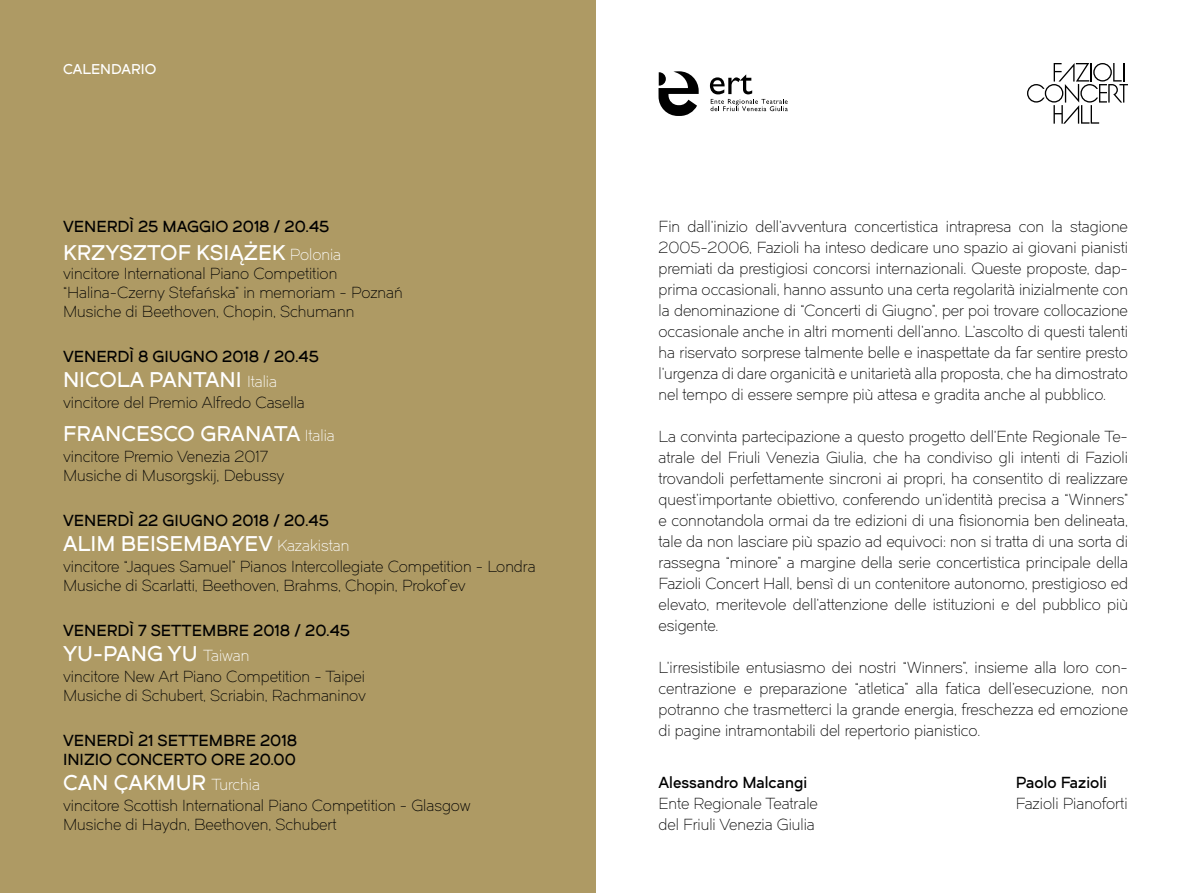
<style>
.page{position:relative;width:1191px;height:893px;background:#fff}
.page>*{position:absolute;margin:0;border:0;box-sizing:border-box;transform-origin:0 0}
.t1{font:21px "Dual 600";color:#fff}
.t2{font:15.75px/21px "Dual 300";color:#000}
.t3{font:15.75px/19.2px "Dual 600";color:#000}
.t4{font:14px "Dual 600";color:#fff}
.s1{font-family:"Dual 300";font-size:15.75px}
</style>
<div class="page">
<svg style="left:1027px;top:63px;width:101px;height:61px"></svg>
<div style="left:0;top:0;width:595px;height:893px;background:#ae9a64"></div>
<svg style="left:658px;top:71px;width:40px;height:45px"></svg>
<svg style="left:710px;top:74px;width:77px;height:37px"></svg>
<p class="t4" style="left:63px;top:60px;width:95px">CALENDARIO</p>
<p class="t3" style="left:63px;top:216px;width:268px">VENERDÌ 25 MAGGIO 2018 / 20.45</p>
<h1 class="t1" style="left:63px;top:239px;width:280px">KRZYSZTOF KSIĄŻEK <span class="s1">Polonia</span></h1>
<p class="t2" style="left:63px;top:264px;width:341px;line-height:18.9px">vincitore International Piano Competition “Halina-Czerny Stefańska” in memoriam - Poznań<br>Musiche di Beethoven, Chopin, Schumann</p>
<p class="t3" style="left:63px;top:347px;width:257px">VENERDÌ 8 GIUGNO 2018 / 20.45</p>
<h1 class="t1" style="left:63px;top:366px;width:215px">NICOLA PANTANI <span class="s1">Italia</span></h1>
<p class="t2" style="left:63px;top:392px;width:243px">vincitore del Premio Alfredo Casella</p>
<h1 class="t1" style="left:63px;top:420px;width:273px">FRANCESCO GRANATA <span class="s1">Italia</span></h1>
<p class="t2" style="left:63px;top:447px;width:223px;line-height:18.9px">vincitore Premio Venezia 2017<br>Musiche di Musorgskij, Debussy</p>
<p class="t3" style="left:63px;top:511px;width:267px">VENERDÌ 22 GIUGNO 2018 / 20.45</p>
<h1 class="t1" style="left:63px;top:530px;width:288px">ALIM BEISEMBAYEV <span class="s1">Kazakistan</span></h1>
<p class="t2" style="left:63px;top:557px;width:474px;line-height:18.9px">vincitore “Jaques Samuel” Pianos Intercollegiate Competition - Londra<br>Musiche di Scarlatti, Beethoven, Brahms, Chopin, Prokof’ev</p>
<p class="t3" style="left:63px;top:621px;width:288px">VENERDÌ 7 SETTEMBRE 2018 / 20.45</p>
<h1 class="t1" style="left:63px;top:640px;width:188px">YU-PANG YU <span class="s1">Taiwan</span></h1>
<p class="t2" style="left:63px;top:667px;width:304px;line-height:18.9px">vincitore New Art Piano Competition - Taipei<br>Musiche di Schubert, Scriabin, Rachmaninov</p>
<p class="t3" style="left:63px;top:731px;width:236px">VENERDÌ 21 SETTEMBRE 2018<br>INIZIO CONCERTO ORE 20.00</p>
<h1 class="t1" style="left:63px;top:769px;width:198px">CAN ÇAKMUR <span class="s1">Turchia</span></h1>
<p class="t2" style="left:63px;top:796px;width:409px;line-height:18.9px">vincitore Scottish International Piano Competition - Glasgow<br>Musiche di Haydn, Beethoven, Schubert</p>
<p class="t2" style="left:658px;top:216px;width:471px;text-align:justify">Fin dall’inizio dell’avventura concertistica intrapresa con la stagione 2005-2006, Fazioli ha inteso dedicare uno spazio ai giovani pianisti premiati da prestigiosi concorsi internazionali. Queste proposte, dap&shy;prima occasionali, hanno assunto una certa regolarità inizialmente con la denominazione di “Concerti di Giugno”, per poi trovare collocazione occasionale anche in altri momenti dell’anno. L’ascolto di questi talenti ha riservato sorprese talmente belle e inaspettate da far sentire presto l’urgenza di dare organicità e unitarietà alla proposta, che ha dimostrato nel tempo di essere sempre più attesa e gradita anche al pubblico.</p>
<p class="t2" style="left:658px;top:426px;width:471px;text-align:justify">La convinta partecipazione a questo progetto dell’Ente Regionale Te&shy;atrale del Friuli Venezia Giulia, che ha condiviso gli intenti di Fazioli trovandoli perfettamente sincroni ai propri, ha consentito di realizzare quest’importante obiettivo, conferendo un’identità precisa a “Winners” e connotandola ormai da tre edizioni di una fisionomia ben delineata, tale da non lasciare più spazio ad equivoci: non si tratta di una sorta di rassegna “minore” a margine della serie concertistica principale della Fazioli Concert Hall, bensì di un contenitore autonomo, prestigioso ed elevato, meritevole dell’attenzione delle istituzioni e del pubblico più esigente.</p>
<p class="t2" style="left:658px;top:657px;width:471px;text-align:justify">L’irresistibile entusiasmo dei nostri “Winners”, insieme alla loro con&shy;centrazione e preparazione “atletica” alla fatica dell’esecuzione, non potranno che trasmetterci la grande energia, freschezza ed emozione di pagine intramontabili del repertorio pianistico.</p>
<p class="t3" style="left:658px;top:773px;width:150px">Alessandro Malcangi</p>
<p class="t3" style="left:1015px;top:773px;width:93px">Paolo Fazioli</p>
<p class="t2" style="left:658px;top:793px;width:161px">Ente Regionale Teatrale</p>
<p class="t2" style="left:1015px;top:793px;width:113px">Fazioli Pianoforti</p>
<p class="t2" style="left:658px;top:814px;width:158px">del Friuli Venezia Giulia</p>
</div>
